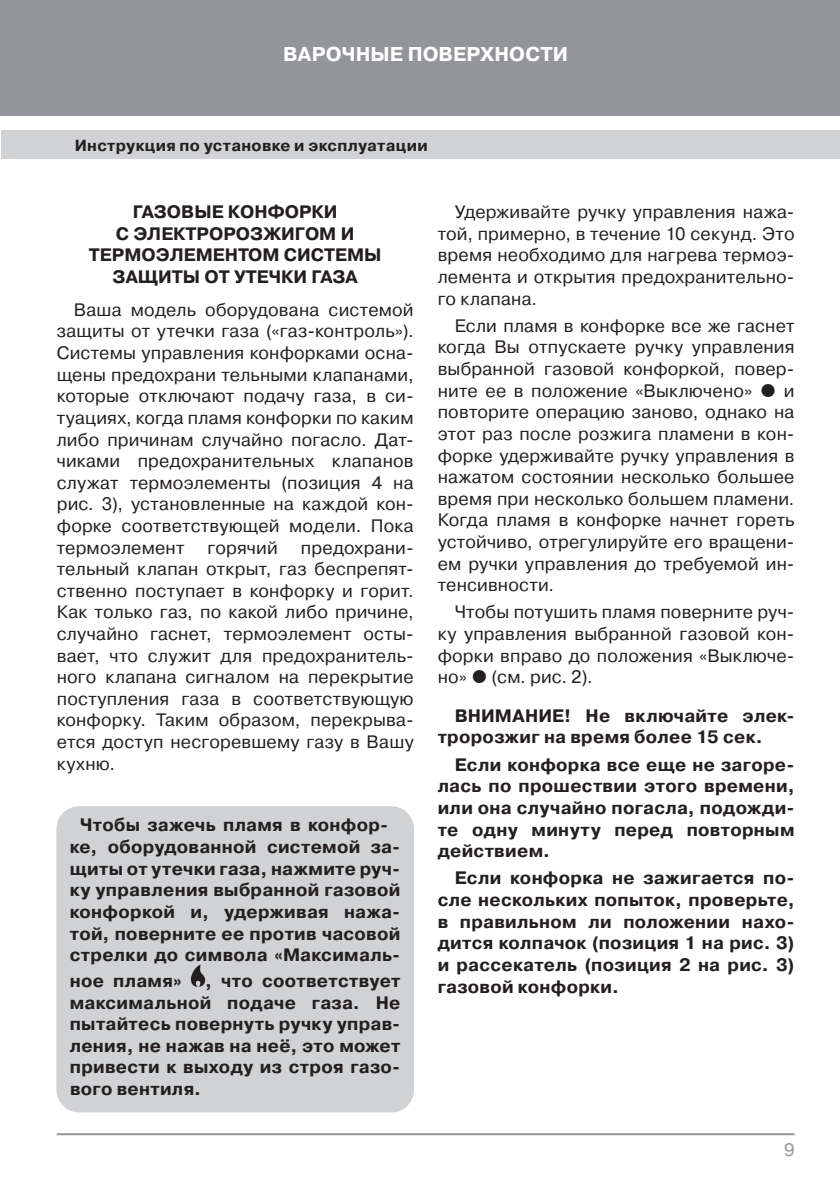
<style>
.page{position:relative;width:840px;height:1191px;background:#fff}
.page>*{position:absolute;margin:0;border:0;box-sizing:border-box;transform-origin:0 0}
.t1{font:700 20px "Pragmatica C";letter-spacing:.005em;color:#fff}
.Based_text{font:18px/21.6px "Pragmatica C";letter-spacing:.01em;color:#231f20;text-align:justify}
.Based_text-2{font:700 18px/21.6px "Pragmatica C";letter-spacing:.015em;color:#231f20;text-align:justify}
.blok_grey{font:700 18px/21.6px "Pragmatica C";letter-spacing:.015em;color:#231f20;text-align:center}
.Podzagolovok{font:700 18px/21.6px "Pragmatica C";color:#231f20;text-align:center}
.t2{font:18px "Pragmatica C";color:#939598}
.t3{font:700 16px "Pragmatica C";letter-spacing:.02em;color:#231f20}
</style>
<div class="page">
<div style="left:0;top:0;width:839px;height:116px;background:#939598"></div>
<div style="left:1px;top:130px;width:838px;height:29px;background:#d1d2d4"></div>
<hr style="left:57px;top:1133px;width:737px;height:2px;background:#939598">
<div style="left:56px;top:806px;width:358px;height:306px;background:#d1d2d4;border-radius:23px"></div>
<svg style="left:191px;top:964px;width:14px;height:23px"></svg>
<p class="t1" style="left:283px;top:43px;width:286px">ВАРОЧНЫЕ ПОВЕРХНОСТИ</p>
<p class="t3" style="left:75px;top:136px;width:354px">Инструкция по установке и эксплуатации</p>
<p class="Podzagolovok" style="left:89px;top:201px;width:294px">ГАЗОВЫЕ КОНФОРКИ<br>С ЭЛЕКТРОРОЗЖИГОМ И<br>ТЕРМОЭЛЕМЕНТОМ СИСТЕМЫ<br>ЗАЩИТЫ ОТ УТЕЧКИ ГАЗА</p>
<p class="Based_text" style="left:57px;top:299px;width:358px;text-indent:17px">Ваша модель оборудована системой защиты от утечки газа («газ-контроль»).<br>Системы управления конфорками осна&shy;щены предохрани тельными клапанами, которые отключают подачу газа, в си&shy;туациях, когда пламя конфорки по каким либо причинам случайно погасло. Дат&shy;чиками предохранительных клапанов служат термоэлементы (позиция 4 на рис. 3), установленные на каждой кон&shy;форке соответствующей модели. Пока термоэлемент</p>
<p class="Based_text" style="left:207px;top:536px;width:72px">горячий</p>
<p class="Based_text" style="left:57px;top:536px;width:358px;text-indent:244px">предохрани&shy;тельный клапан открыт, газ беспрепят&shy;ственно поступает в конфорку и горит.<br>Как только газ, по какой либо причине, случайно гаснет, термоэлемент осты&shy;вает, что служит для предохранитель&shy;ного клапана сигналом на перекрытие поступления газа в соответствующую конфорку. Таким образом, перекрыва&shy;ется доступ несгоревшему газу в Вашу кухню.</p>
<p class="blok_grey" style="left:70px;top:814px;width:332px">Чтобы зажечь пламя в конфор&shy;ке, оборудованной системой за&shy;щиты от утечки газа, нажмите руч&shy;ку управления выбранной газовой конфоркой и, удерживая нажа&shy;той, поверните ее против часовой стрелки до символа «Максималь-</p>
<p class="blok_grey" style="left:70px;top:970px;width:113px">ное пламя»</p>
<p class="blok_grey" style="left:70px;top:970px;width:332px;text-align:justify;text-indent:135px">, что соответствует максимальной подаче газа. Не пытайтесь повернуть ручку управ&shy;ления, не нажав на неё, это может привести к выходу из строя газо&shy;вого вентиля.</p>
<p class="Based_text" style="left:437px;top:201px;width:358px;text-indent:17px">Удерживайте ручку управления нажа&shy;той, примерно, в течение 10 секунд. Это время необходимо для нагрева термоэ&shy;лемента и открытия предохранительно&shy;го клапана.</p>
<p class="Based_text" style="left:437px;top:315px;width:358px;text-indent:17px">Если пламя в конфорке все же гаснет когда Вы отпускаете ручку управления выбранной газовой конфоркой, повер&shy;ните ее в положение «Выключено»</p>
<p class="Based_text" style="left:437px;top:380px;width:358px;text-indent:346px">и повторите операцию заново, однако на этот раз после розжига пламени в кон&shy;форке удерживайте ручку управления в нажатом состоянии несколько большее время при несколько большем пламени.<br>Когда пламя в конфорке начнет гореть устойчиво, отрегулируйте его вращени&shy;ем ручки управления до требуемой ин&shy;тенсивности.</p>
<p class="Based_text" style="left:437px;top:601px;width:358px;text-indent:17px">Чтобы потушить пламя поверните руч&shy;ку управления выбранной газовой кон&shy;форки вправо до положения «Выключе&shy;но»</p>
<p class="Based_text" style="left:491px;top:666px;width:103px">(см. рис. 2).</p>
<p class="Based_text-2" style="left:437px;top:705px;width:358px;text-indent:17px">ВНИМАНИЕ! Не включайте элек&shy;тророзжиг на время более 15 сек.</p>
<p class="Based_text-2" style="left:437px;top:754px;width:358px;text-indent:17px">Если конфорка все еще не загоре&shy;лась по прошествии этого времени, или она случайно погасла, подожди&shy;те одну минуту перед повторным действием.</p>
<p class="Based_text-2" style="left:437px;top:867px;width:358px;text-indent:17px">Если конфорка не зажигается по&shy;сле нескольких попыток, проверьте, в правильном ли положении нахо&shy;дится колпачок (позиция 1 на рис. 3) и рассекатель (позиция 2 на рис. 3) газовой конфорки.</p>
<p class="t2" style="left:783px;top:1139px;width:12px">9</p>
</div>
